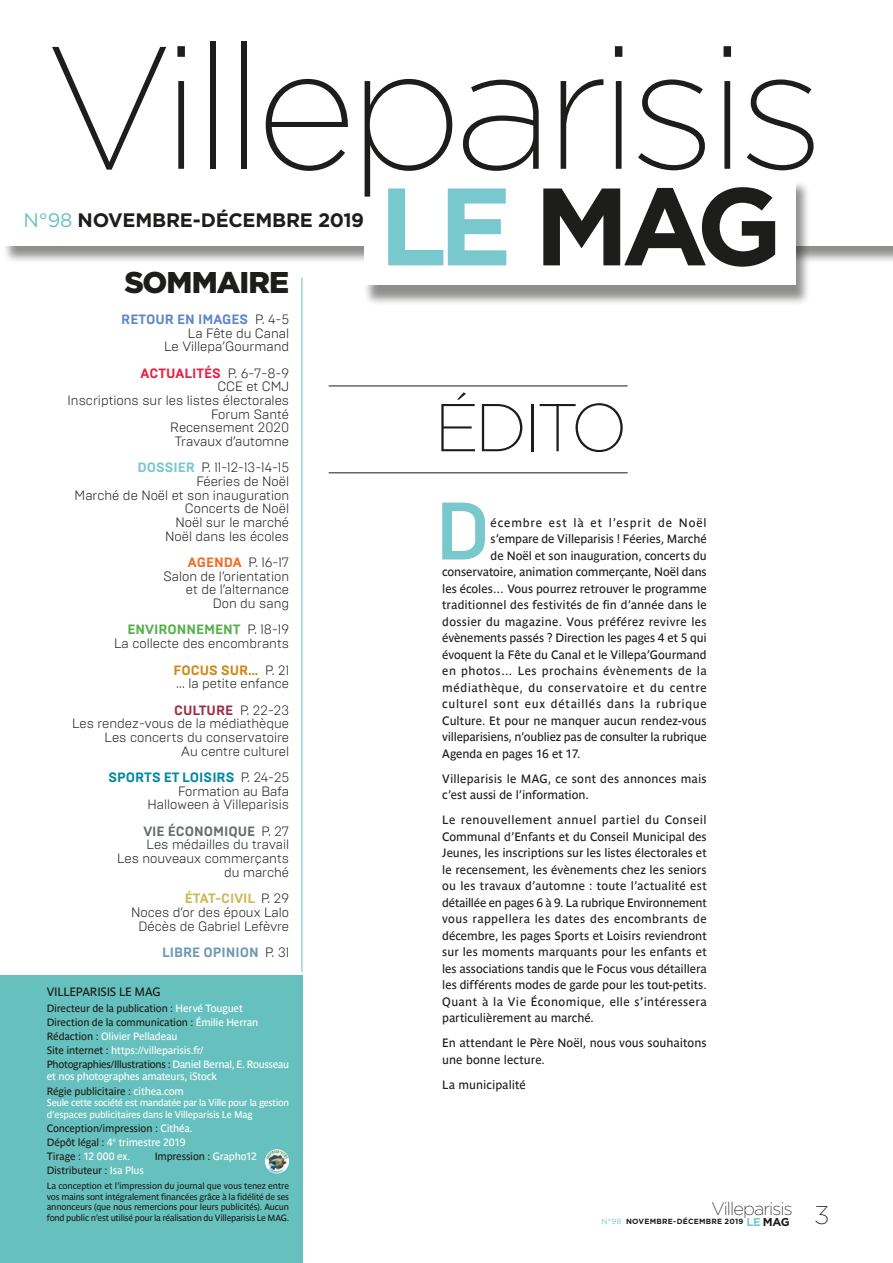
<style>
.page{position:relative;width:893px;height:1263px;background:#fff}
.page>*{position:absolute;margin:0;border:0;box-sizing:border-box;transform-origin:0 0}
.t1{font:200 174.15px "Gotham";letter-spacing:-.05em;color:#1d1d1b}
.t2{font:700 109.8px "Gotham";color:#1d1d1b}
.t3{font:500 81.3px "Brutal Type";color:#79c8ce}
.t4{font:200 67.5px "Gotham";letter-spacing:-.06em;color:#1d1d1b}
.t5{font:900 30px "Gotham";letter-spacing:-.035em;color:#1d1d1b}
.t6{font:200 25.5px "Gotham";color:#1d1d1b}
.t7{font:700 19.5px "Gotham";letter-spacing:-.015em;color:#1d1d1b}
.t8{font:200 18.15px "Gotham";letter-spacing:-.05em;color:#1d1d1b}
.t9{font:300 13.5px/13.6px "Brutal Type";color:#1d1d1b;text-align:right}
.t10{font:700 13.5px "Brutal Type";color:#6f98b3}
.t11{font:12px/16.5px "Parisine Std";letter-spacing:.005em;color:#1d1d1b}
.t12{font:12px "Parisine Std";letter-spacing:-.02em;color:#1d1d1b}
.t13{font:12px "Parisine Std";letter-spacing:-.015em;color:#1d1d1b}
.t14{font:12px "Parisine Std";letter-spacing:.055em;color:#1d1d1b}
.t15{font:12px "Parisine Std";letter-spacing:.045em;color:#1d1d1b}
.t16{font:12px "Parisine Std";letter-spacing:.04em;color:#1d1d1b}
.t17{font:12px "Parisine Std";letter-spacing:.07em;color:#1d1d1b}
.t18{font:700 11.4px "Gotham";color:#1d1d1b}
.t19{font:10.5px/14.1px "Parisine Std";letter-spacing:-.02em;color:#1d1d1b}
.t20{font:10.5px/14.1px "Parisine Std";letter-spacing:-.02em;color:#fff}
.t21{font:9.75px/12px "Parisine Std";letter-spacing:-.025em;color:#fff}
.t22{font:9px/10.5px "Parisine Std";letter-spacing:-.035em;color:#1d1d1b;text-align:justify}
.t23{font:700 7.5px "Gotham";letter-spacing:.035em;color:#1d1d1b}
.s1{font-weight:400;color:#66c1be}
.s2{color:#79c8ce}
.s3{font-weight:700;color:#5d88c6}
.s4{font-weight:700;color:#e62047}
.s5{font-weight:700;color:#79c8ce}
.s6{font-weight:700;color:#ed6e26}
.s7{font-weight:700;color:#53b04b}
.s8{font-weight:700;color:#ce8913}
.s9{font-weight:700;color:#9f2d45}
.s10{font-weight:700;color:#008a9f}
.s11{font-weight:700;color:#636f71}
.s12{font-weight:700;color:#cdb956}
.s13{font-weight:300;color:#1d1d1b}
.s14{color:#fff}
.s15{color:#1d1d1b}
.s16{font-weight:400;color:#79c8ce}
</style>
<div class="page">
<div style="left:0;top:976px;width:302px;height:287px;background:#66c1be"></div>
<hr style="left:329px;top:472px;width:299px;height:1px;background:#1d1d1b">
<hr style="left:329px;top:386px;width:299px;height:1px;background:#1d1d1b">
<hr style="left:302px;top:278px;width:1px;height:694px;background:#66c1be">
<div style="left:2px;top:0;width:891px;height:264px;background:#1d1d1b;opacity:.5"></div>
<div style="left:0;top:0;width:893px;height:246px;background:#fff"></div>
<div style="left:363px;top:180px;width:448px;height:126px;background:#1d1d1b;opacity:.5"></div>
<div style="left:364px;top:175px;width:431px;height:110px;background:#fff"></div>
<img style="left:265px;top:1149px;width:24px;height:24px;border-radius:12px">
<h1 class="t1" style="left:45px;top:2px;width:781px">Villeparisis</h1>
<h3 class="t7" style="left:24px;top:209px;width:342px"><span class="s1">N°98</span> NOVEMBRE-DÉCEMBRE 2019</h3>
<h2 class="t2" style="left:379px;top:160px;width:405px"><span class="s2">LE</span> MAG</h2>
<h3 class="t5" style="left:124px;top:264px;width:166px">SOMMAIRE</h3>
<p class="t9" style="left:121px;top:312px;width:169px"><span class="s3">RETOUR EN IMAGES</span> P. 4-5<br>La Fête du Canal<br>Le Villepa’Gourmand</p>
<p class="t9" style="left:68px;top:366px;width:223px"><span class="s4">ACTUALITÉS</span> P. 6-7-8-9<br>CCE et CMJ<br>Inscriptions sur les listes électorales<br>Forum Santé<br>Recensement 2020<br>Travaux d’automne</p>
<p class="t9" style="left:75px;top:461px;width:216px"><span class="s5">DOSSIER</span> P. 11-12-13-14-15<br>Féeries de Noël<br>Marché de Noël et son inauguration<br>Concerts de Noël<br>Noël sur le marché<br>Noël dans les écoles</p>
<p class="t9" style="left:163px;top:555px;width:127px"><span class="s6">AGENDA</span> P. 16-17<br>Salon de l’orientation et de l’alternance<br>Don du sang</p>
<p class="t9" style="left:114px;top:623px;width:177px"><span class="s7">ENVIRONNEMENT</span> P. 18-19<br>La collecte des encombrants</p>
<p class="t9" style="left:173px;top:663px;width:117px;text-align:left"><span class="s8">FOCUS SUR…</span> P. 21 … la petite enfance</p>
<p class="t9" style="left:72px;top:703px;width:219px"><span class="s9">CULTURE</span> P. 22-23<br>Les rendez-vous de la médiathèque<br>Les concerts du conservatoire<br>Au centre culturel</p>
<p class="t9" style="left:108px;top:770px;width:182px"><span class="s10">SPORTS ET LOISIRS</span> P. 24-25<br>Formation au Bafa<br>Halloween à Villeparisis</p>
<p class="t9" style="left:117px;top:824px;width:174px"><span class="s11">VIE ÉCONOMIQUE</span> P. 27<br>Les médailles du travail<br>Les nouveaux commerçants du marché</p>
<p class="t9" style="left:131px;top:892px;width:160px"><span class="s12">ÉTAT-CIVIL</span> P. 29<br>Noces d’or des époux Lalo<br>Décès de Gabriel Lefèvre</p>
<p class="t10" style="left:162px;top:944px;width:128px">LIBRE OPINION <span class="s13">P. 31</span></p>
<p class="t12" style="left:47px;top:984px;width:115px">VILLEPARISIS LE MAG</p>
<p class="t19" style="left:47px;top:1001px;width:244px">Directeur de la publication : <span class="s14">Hervé Touguet<br></span>Direction de la communication : <span class="s14">Émilie Herran </span>Rédaction : <span class="s14">Olivier Pelladeau<br></span>Site internet : <span class="s14">https://villeparisis.fr/ </span>Photographies/Illustrations : <span class="s14">Daniel Bernal, E. Rousseau</span></p>
<p class="t20" style="left:47px;top:1070px;width:172px">et nos photographes amateurs, iStock<br><span class="s15">Régie publicitaire :</span> cithea.com</p>
<p class="t21" style="left:47px;top:1096px;width:244px">Seule cette société est mandatée par la Ville pour la gestion d’espaces publicitaires dans le Villeparisis Le Mag</p>
<p class="t19" style="left:47px;top:1121px;width:148px">Conception/impression : <span class="s14">Cithéa.<br></span>Dépôt légal : <span class="s14">4</span><sup>e</sup> <span class="s14">trimestre 2019<br></span>Tirage : <span class="s14">12 000 ex.</span></p>
<p class="t19" style="left:155px;top:1149px;width:104px">Impression : <span class="s14">Grapho12</span></p>
<p class="t19" style="left:47px;top:1163px;width:99px">Distributeur : <span class="s14">Isa Plus</span></p>
<p class="t22" style="left:47px;top:1180px;width:244px">La conception et l’impression du journal que vous tenez entre vos mains sont intégralement financées grâce à la fidélité de ses annonceurs (que nous remercions pour leurs publicités). Aucun fond public n’est utilisé pour la réalisation du Villeparisis Le MAG.</p>
<h3 class="t4" style="left:434px;top:386px;width:195px">ÉDITO</h3>
<h3 class="t3" style="left:435px;top:482px;width:57px">D</h3>
<p class="t17" style="left:491px;top:515px;width:218px">écembre est là et l’esprit de Noël</p>
<p class="t11" style="left:491px;top:530px;width:218px">s’empare de Villeparisis ! Féeries, Marché</p>
<p class="t11" style="left:491px;top:547px;width:218px">de Noël et son inauguration, concerts du</p>
<p class="t13" style="left:442px;top:565px;width:266px">conservatoire, animation commerçante, Noël dans</p>
<p class="t11" style="left:442px;top:580px;width:266px">les écoles… Vous pourrez retrouver le programme</p>
<p class="t11" style="left:442px;top:596px;width:266px">traditionnel des festivités de fin d’année dans le</p>
<p class="t11" style="left:442px;top:613px;width:266px">dossier du magazine. Vous préférez revivre les</p>
<p class="t11" style="left:442px;top:629px;width:266px">évènements passés ? Direction les pages 4 et 5 qui</p>
<p class="t11" style="left:442px;top:646px;width:266px">évoquent la Fête du Canal et le Villepa’Gourmand</p>
<p class="t16" style="left:442px;top:664px;width:266px">en photos… Les prochains évènements de la</p>
<p class="t15" style="left:442px;top:680px;width:266px">médiathèque, du conservatoire et du centre</p>
<p class="t14" style="left:442px;top:697px;width:266px">culturel sont eux détaillés dans la rubrique</p>
<p class="t11" style="left:442px;top:712px;width:266px">Culture. Et pour ne manquer aucun rendez-vous</p>
<p class="t12" style="left:442px;top:730px;width:266px">villeparisiens, n’oubliez pas de consulter la rubrique</p>
<p class="t11" style="left:442px;top:745px;width:140px">Agenda en pages 16 et 17.</p>
<p class="t11" style="left:442px;top:770px;width:266px">Villeparisis le MAG, ce sont des annonces mais c’est aussi de l’information.</p>
<p class="t11" style="left:442px;top:811px;width:266px;text-align:justify">Le renouvellement annuel partiel du Conseil Communal d’Enfants et du Conseil Municipal des Jeunes, les inscriptions sur les listes électorales et le recensement, les évènements chez les seniors ou les travaux d’automne : toute l’actualité est détaillée en pages 6 à 9. La rubrique Environnement vous rappellera les dates des encombrants de décembre, les pages Sports et Loisirs reviendront sur les moments marquants pour les enfants et les associations tandis que le Focus vous détaillera les différents modes de garde pour les tout-petits.<br>Quant à la Vie Économique, elle s’intéressera particulièrement au marché.</p>
<p class="t11" style="left:442px;top:1034px;width:266px">En attendant le Père Noël, nous vous souhaitons une bonne lecture.</p>
<p class="t11" style="left:442px;top:1076px;width:85px">La municipalité</p>
<h3 class="t8" style="left:712px;top:1197px;width:83px">Villeparisis</h3>
<p class="t23" style="left:601px;top:1217px;width:143px"><span class="s16">N°98</span> NOVEMBRE-DÉCEMBRE 2019</p>
<h3 class="t6" style="left:815px;top:1199px;width:16px">3</h3>
<p class="t18" style="left:746px;top:1215px;width:45px"><span class="s2">LE</span> MAG</p>
</div>
